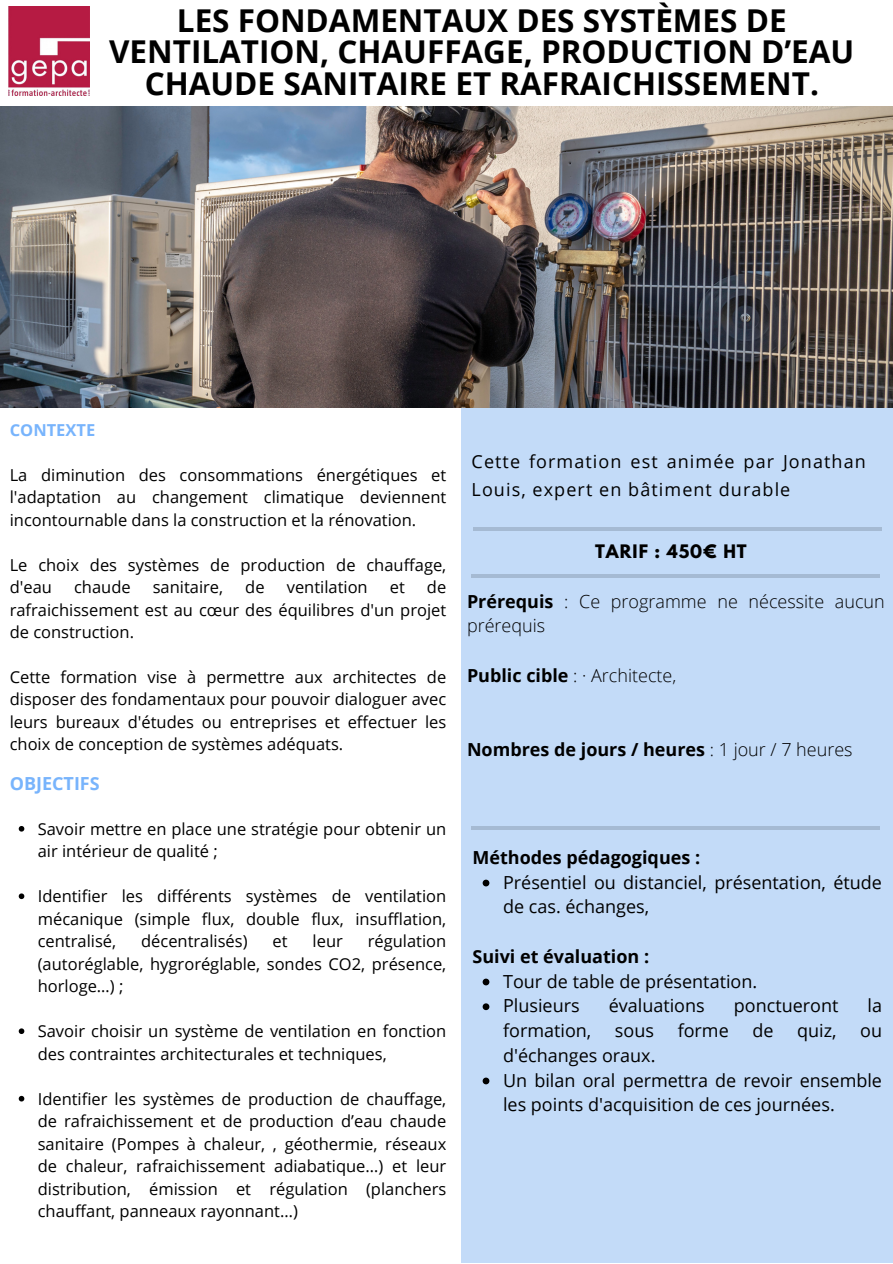
<style>
.page{position:relative;width:893px;height:1264px;background:#fff}
.page>*{position:absolute;margin:0;border:0;box-sizing:border-box;transform-origin:0 0}
.t1{font:700 31.5px/31.5px "Open Sans";color:#000;text-align:center}
.t2{font:18px/24.8px "Open Sans";color:#000}
.t3{font:700 18px "Open Sans";color:#000}
.t4{font:300 18px/24.8px "Open Sans";color:#000}
.t5{font:18px/28px "Open Sans";letter-spacing:.06em;color:#000}
.t6{font:700 18px "Open Sans";color:#78b4fc}
.t7{font:16.5px/22.5px "Open Sans";color:#000;text-align:justify}
.t8{font:700 16.5px "League Spartan";letter-spacing:.06em;color:#000}
.t9{font:700 16.5px "Open Sans";color:#78b4fc}
.s1{font-weight:700}
.s2{font-weight:300}
</style>
<div class="page">
<img style="left:9px;top:7px;width:81px;height:88px">
<div style="left:461px;top:351px;width:431px;height:911px;background:#c3dbf8"></div>
<hr style="left:473px;top:527px;width:409px;height:4px;background:#a5bad3">
<img style="left:0;top:106px;width:892px;height:301px">
<hr style="left:471px;top:574px;width:409px;height:3px;background:#000">
<hr style="left:471px;top:826px;width:409px;height:3px;background:#000">
<svg style="left:19px;top:826px;width:5px;height:5px"></svg>
<svg style="left:19px;top:893px;width:5px;height:6px"></svg>
<svg style="left:19px;top:1028px;width:5px;height:6px"></svg>
<svg style="left:19px;top:1095px;width:5px;height:6px"></svg>
<svg style="left:482px;top:879px;width:7px;height:7px"></svg>
<svg style="left:482px;top:978px;width:7px;height:7px"></svg>
<svg style="left:482px;top:1003px;width:7px;height:7px"></svg>
<svg style="left:482px;top:1077px;width:7px;height:7px"></svg>
<p class="t1" style="left:109px;top:4px;width:746px">LES FONDAMENTAUX DES SYSTÈMES DE<br>VENTILATION, CHAUFFAGE, PRODUCTION D’EAU<br>CHAUDE SANITAIRE ET RAFRAICHISSEMENT.</p>
<p class="t9" style="left:10px;top:418px;width:87px">CONTEXTE</p>
<p class="t7" style="left:10px;top:463px;width:438px">La diminution des consommations énergétiques et l'adaptation au changement climatique deviennent incontournable dans la construction et la rénovation.</p>
<p class="t7" style="left:10px;top:553px;width:438px">Le choix des systèmes de production de chauffage, d'eau</p>
<p class="t7" style="left:10px;top:575px;width:438px;text-indent:417px">de rafraichissement est au cœur des équilibres d'un projet de construction.</p>
<p class="t7" style="left:10px;top:665px;width:438px">Cette formation vise à permettre aux architectes de disposer des fondamentaux pour pouvoir dialoguer avec leurs bureaux d'études ou entreprises et effectuer les choix de conception de systèmes adéquats.</p>
<p class="t7" style="left:74px;top:575px;width:58px">chaude</p>
<p class="t7" style="left:153px;top:575px;width:72px">sanitaire,</p>
<p class="t7" style="left:245px;top:575px;width:21px">de</p>
<p class="t7" style="left:287px;top:575px;width:82px">ventilation</p>
<p class="t7" style="left:390px;top:575px;width:17px">et</p>
<p class="t6" style="left:10px;top:770px;width:91px">OBJECTIFS</p>
<p class="t7" style="left:38px;top:817px;width:410px">Savoir mettre en place une stratégie pour obtenir un air intérieur de qualité ;</p>
<p class="t7" style="left:38px;top:884px;width:410px">Identifier les différents systèmes de ventilation mécanique (simple flux, double flux, insufflation, centralisé,</p>
<p class="t7" style="left:38px;top:929px;width:410px;text-indent:330px">régulation (autoréglable, hygroréglable, sondes CO2, présence, horloge…) ;</p>
<p class="t7" style="left:38px;top:1019px;width:410px">Savoir choisir un système de ventilation en fonction des contraintes architecturales et techniques,</p>
<p class="t7" style="left:38px;top:1087px;width:410px">Identifier les systèmes de production de chauffage, de rafraichissement et de production d’eau chaude sanitaire (Pompes à chaleur, , géothermie, réseaux de chaleur, rafraichissement adiabatique…) et leur distribution, émission et régulation (planchers chauffant, panneaux rayonnant…)</p>
<p class="t7" style="left:141px;top:929px;width:108px">décentralisés)</p>
<p class="t7" style="left:272px;top:929px;width:17px">et</p>
<p class="t7" style="left:312px;top:929px;width:32px">leur</p>
<p class="t5" style="left:471px;top:447px;width:395px">Cette formation est animée par Jonathan<br>Louis, expert en bâtiment durable</p>
<p class="t8" style="left:595px;top:543px;width:153px">TARIF : 450€ HT</p>
<p class="t4" style="left:467px;top:588px;width:419px"><span class="s1">Prérequis</span> : Ce programme ne nécessite aucun prérequis</p>
<p class="t4" style="left:467px;top:662px;width:211px"><span class="s1">Public cible</span> : · Architecte,</p>
<p class="t3" style="left:467px;top:737px;width:387px">Nombres de jours / heures <span class="s2">: 1 jour / 7 heures</span></p>
<p class="t3" style="left:472px;top:844px;width:229px">Méthodes pédagogiques :</p>
<p class="t2" style="left:503px;top:869px;width:380px">Présentiel ou distanciel, présentation, étude de cas. échanges,</p>
<p class="t3" style="left:472px;top:943px;width:178px">Suivi et évaluation :</p>
<p class="t2" style="left:503px;top:968px;width:256px">Tour de table de présentation.</p>
<p class="t2" style="left:503px;top:993px;width:78px">Plusieurs</p>
<p class="t2" style="left:608px;top:993px;width:97px">évaluations</p>
<p class="t2" style="left:733px;top:993px;width:106px">ponctueront</p>
<p class="t2" style="left:867px;top:993px;width:16px">la</p>
<p class="t2" style="left:503px;top:1017px;width:90px">formation,</p>
<p class="t2" style="left:615px;top:1017px;width:41px">sous</p>
<p class="t2" style="left:677px;top:1017px;width:53px">forme</p>
<p class="t2" style="left:752px;top:1017px;width:23px">de</p>
<p class="t2" style="left:797px;top:1017px;width:41px">quiz,</p>
<p class="t2" style="left:860px;top:1017px;width:23px">ou</p>
<p class="t2" style="left:503px;top:1042px;width:154px">d'échanges oraux.</p>
<p class="t2" style="left:503px;top:1067px;width:380px">Un bilan oral permettra de revoir ensemble les points d'acquisition de ces journées.</p>
</div>
